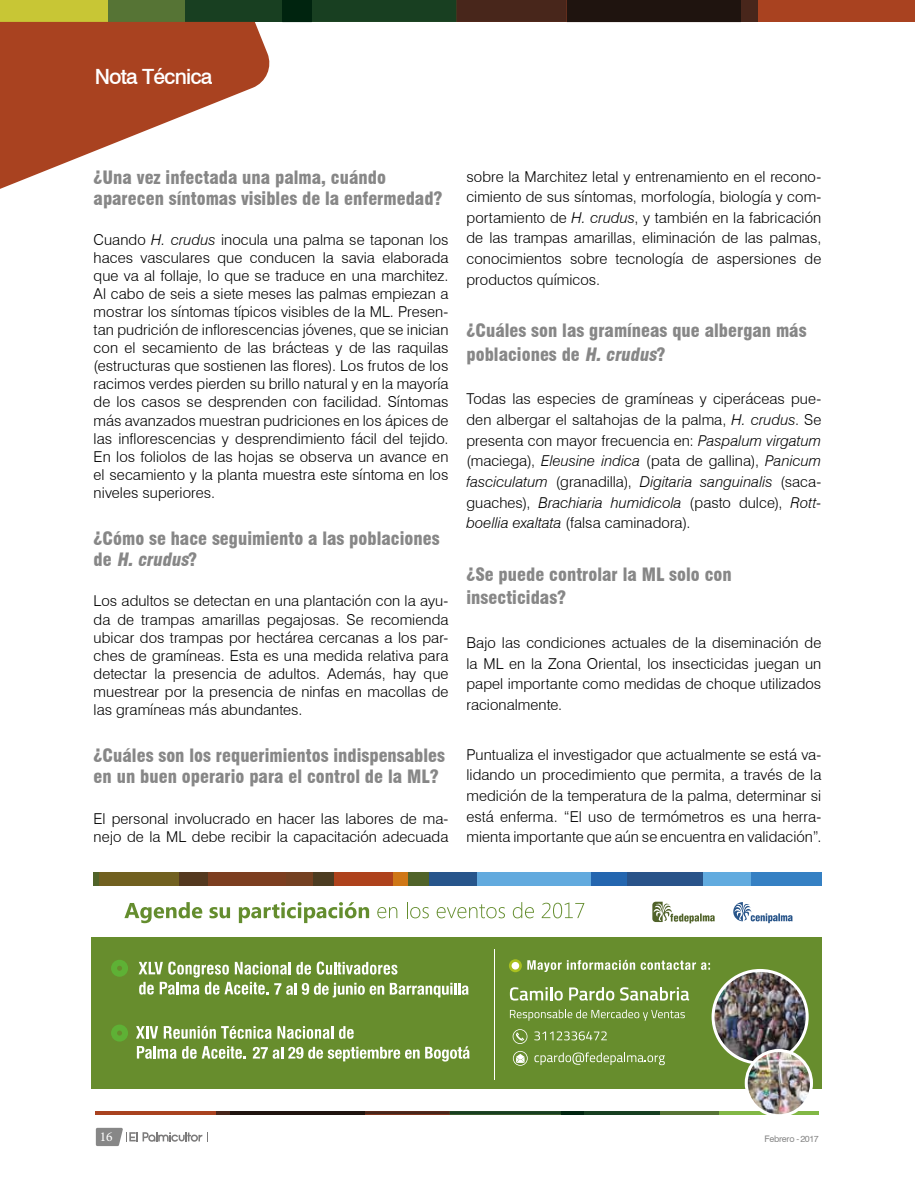
<style>
.page{position:relative;width:915px;height:1191px;background:#fff}
.page>*{position:absolute;margin:0;border:0;box-sizing:border-box;transform-origin:0 0}
.t1{font:500 21px "Swiss 721 BT";letter-spacing:-.04em;color:#fff}
.t2{font:900 condensed 18px/21px "Swiss 721 BT";color:#878787}
.t3{font:300 15px/18px "Swiss 721 BT";letter-spacing:.005em;color:#000;text-align:justify}
.t4{font:13.5px "Minion Pro";color:#fff}
.t5{font:9px "Swiss 721 BT";letter-spacing:-.025em;color:#878787}
.s1{font-style:italic}
</style>
<div class="page">
<hr style="left:464px;top:1111px;width:354px;height:3px;background:#82b845">
<hr style="left:95px;top:1111px;width:354px;height:3px;background:#a94220">
<svg style="left:96px;top:1127px;width:112px;height:19px"></svg>
<div style="left:0;top:0;width:437px;height:22px;background:#c8c635"></div>
<div style="left:108px;top:0;width:458px;height:22px;background:#567435"></div>
<div style="left:456px;top:0;width:458px;height:22px;background:#a94220"></div>
<svg style="left:311px;top:0;width:255px;height:22px;background:#2c341e"></svg>
<div style="left:185px;top:0;width:97px;height:22px;background:#183f21"></div>
<div style="left:282px;top:0;width:29px;height:22px;background:#00240f"></div>
<div style="left:740px;top:0;width:17px;height:22px;background:#48261b"></div>
<div style="left:566px;top:0;width:174px;height:22px;background:#1f140f"></div>
<svg style="left:0;top:22px;width:270px;height:167px;fill:#a94220"></svg>
<svg style="left:124px;top:902px;width:78px;height:21px"></svg>
<svg style="left:209px;top:907px;width:21px;height:11px"></svg>
<svg style="left:239px;top:902px;width:130px;height:21px"></svg>
<svg style="left:377px;top:907px;width:20px;height:11px"></svg>
<svg style="left:407px;top:902px;width:21px;height:16px"></svg>
<svg style="left:436px;top:904px;width:69px;height:14px"></svg>
<svg style="left:512px;top:902px;width:22px;height:16px"></svg>
<svg style="left:541px;top:902px;width:43px;height:16px"></svg>
<div style="left:93px;top:872px;width:508px;height:14px;background:#506329"></div>
<div style="left:334px;top:872px;width:74px;height:14px;background:#cf7716"></div>
<div style="left:313px;top:872px;width:21px;height:14px;background:#4c3c21"></div>
<div style="left:334px;top:872px;width:58px;height:14px;background:#ae421c"></div>
<div style="left:99px;top:872px;width:80px;height:14px;background:#716020"></div>
<div style="left:179px;top:872px;width:29px;height:14px;background:#54391f"></div>
<div style="left:286px;top:872px;width:27px;height:14px;background:#744122"></div>
<div style="left:208px;top:872px;width:78px;height:14px;background:#7c3e20"></div>
<div style="left:590px;top:872px;width:231px;height:14px;background:#2466af"></div>
<div style="left:626px;top:872px;width:195px;height:14px;background:#295389"></div>
<div style="left:703px;top:872px;width:118px;height:14px;background:#61abdf"></div>
<div style="left:750px;top:872px;width:71px;height:14px;background:#3580c3"></div>
<svg style="left:652px;top:901px;width:62px;height:22px"></svg>
<div style="left:91px;top:937px;width:730px;height:151px;background:#678d2d"></div>
<div style="left:429px;top:872px;width:150px;height:14px;background:#27558b"></div>
<div style="left:477px;top:872px;width:113px;height:14px;background:#62aade"></div>
<svg style="left:111px;top:960px;width:17px;height:16px"></svg>
<svg style="left:111px;top:1024px;width:17px;height:17px"></svg>
<hr style="left:494px;top:949px;width:1px;height:131px;background:#fff">
<svg style="left:136px;top:959px;width:676px;height:156px"></svg>
<svg style="left:733px;top:902px;width:59px;height:21px"></svg>
<h1 class="t1" style="left:95px;top:63px;width:119px">Nota Técnica</h1>
<p class="t2" style="left:94px;top:167px;width:350px">¿Una vez infectada una palma, cuándo aparecen síntomas visibles de la enfermedad?</p>
<p class="t3" style="left:94px;top:231px;width:356px">Cuando <span class="s1">H. crudus</span> inocula una palma se taponan los haces vasculares que conducen la savia elaborada que va al follaje, lo que se traduce en una marchitez.<br>Al cabo de seis a siete meses las palmas empiezan a mostrar los síntomas típicos visibles de la ML. Presen&shy;tan pudrición de inflorescencias jóvenes, que se inician con el secamiento de las brácteas y de las raquilas (estructuras que sostienen las flores). Los frutos de los racimos verdes pierden su brillo natural y en la mayoría de los casos se desprenden con facilidad. Síntomas más avanzados muestran pudriciones en los ápices de las inflorescencias y desprendimiento fácil del tejido.<br>En los foliolos de las hojas se observa un avance en el secamiento y la planta muestra este síntoma en los niveles superiores.</p>
<p class="t2" style="left:94px;top:528px;width:347px">¿Cómo se hace seguimiento a las poblaciones d e <span class="s1">H.crudus</span>?</p>
<p class="t3" style="left:94px;top:592px;width:356px">Los adultos se detectan en una plantación con la ayu&shy;da de trampas amarillas pegajosas. Se recomienda ubicar dos trampas por hectárea cercanas a los par&shy;ches de gramíneas. Esta es una medida relativa para detectar la presencia de adultos. Además, hay que muestrear por la presencia de ninfas en macollas de las gramíneas más abundantes.</p>
<p class="t2" style="left:94px;top:745px;width:353px">¿Cuáles son los requerimientos indispensables en un buen operario para el control de la ML?</p>
<p class="t3" style="left:94px;top:809px;width:356px">El personal involucrado en hacer las labores de ma&shy;nejo de la ML debe recibir la capacitación adecuada</p>
<p class="t3" style="left:466px;top:166px;width:356px;line-height:20.7px">sobre la Marchitez letal y entrenamiento en el recono&shy;cimiento de sus síntomas, morfología, biología y com&shy;portamiento de <span class="s1">H. crudus</span>, y también en la fabricación de las trampas amarillas, eliminación de las palmas, conocimientos sobre tecnología de aspersiones de productos químicos.</p>
<p class="t2" style="left:466px;top:319px;width:341px;line-height:23.4px">¿Cuáles son las gramíneas que albergan más poblaciones de <span class="s1">H.crudus</span>?</p>
<p class="t3" style="left:466px;top:389px;width:356px;line-height:20.7px">Todas las especies de gramíneas y ciperáceas pue&shy;den albergar el saltahojas de la palma, <span class="s1">H. crudus</span>. Se presenta con mayor frecuencia en: <span class="s1">Paspalum virgatum </span>(maciega), <span class="s1">Eleusine indica</span> (pata de gallina), <span class="s1">Panicum fasciculatum</span> (granadilla), <span class="s1">Digitaria sanguinalis</span> (saca&shy;guaches), <span class="s1">Brachiaria humidicola</span> (pasto dulce), <span class="s1">Rott&shy;boellia exaltata</span> (falsa caminadora).</p>
<p class="t2" style="left:466px;top:562px;width:267px;line-height:23.4px">¿Se puede controlar la ML solo con insecticidas?</p>
<p class="t3" style="left:466px;top:632px;width:356px;line-height:20.7px">Bajo las condiciones actuales de la diseminación de la ML en la Zona Oriental, los insecticidas juegan un papel importante como medidas de choque utilizados racionalmente.</p>
<p class="t3" style="left:466px;top:744px;width:356px;line-height:20.5px">Puntualiza el investigador que actualmente se está va&shy;lidando un procedimiento que permita, a través de la medición de la temperatura de la palma, determinar si está enferma. “El uso de termómetros es una herra&shy;mienta importante que aún se encuentra en validación”.</p>
<p class="t4" style="left:100px;top:1127px;width:14px">16</p>
<p class="t5" style="left:764px;top:1133px;width:56px">Febrero - 2017</p>
</div>
